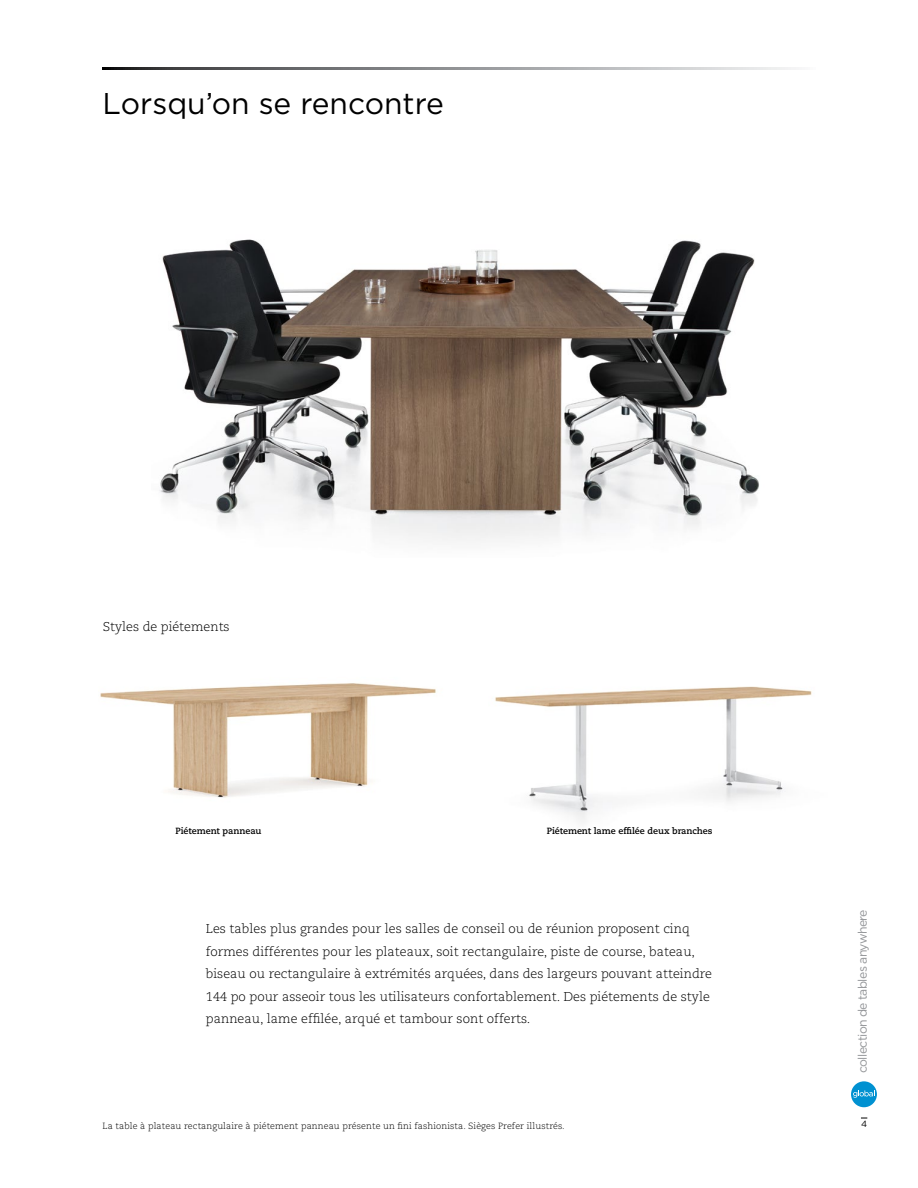
<style>
.page{position:relative;width:918px;height:1188px;background:#fff}
.page>*{position:absolute;margin:0;border:0;box-sizing:border-box;transform-origin:0 0}
.t1{font:30px "Gotham";color:#000}
.t2{font:300 12.75px/22.5px "Caecilia LT Std";color:#000}
.t3{font:12.3px "Gotham";letter-spacing:-.05em;color:#939598}
.t4{font:300 9px "Caecilia LT Std";letter-spacing:.01em;color:#000}
.t5{font:700 9px "Caecilia LT Std";letter-spacing:-.005em;color:#000}
.t6{font:9px "Gotham";color:#000}
</style>
<div class="page">
<div style="left:851px;top:1081px;width:26px;height:26px;background:#0091d1;border-radius:50%"></div>
<svg style="left:853px;top:1090px;width:22px;height:8px"></svg>
<img style="left:100px;top:683px;width:336px;height:115px">
<img style="left:495px;top:686px;width:317px;height:136px">
<img style="left:159px;top:239px;width:600px;height:302px">
<svg style="left:103px;top:68px;width:693px;height:1px"></svg>
<h1 class="t1" style="left:103px;top:84px;width:343px">Lorsqu’on se rencontre</h1>
<p class="t2" style="left:103px;top:615px;width:129px">Styles de piétements</p>
<p class="t5" style="left:176px;top:826px;width:88px">Piétement panneau</p>
<p class="t5" style="left:547px;top:826px;width:167px">Piétement lame effilée deux branches</p>
<p class="t2" style="left:206px;top:918px;width:508px">Les tables plus grandes pour les salles de conseil ou de réunion proposent cinq formes différentes pour les plateaux, soit rectangulaire, piste de course, bateau, biseau ou rectangulaire à extrémités arquées, dans des largeurs pouvant atteindre 144 po pour asseoir tous les utilisateurs confortablement. Des piétements de style panneau, lame effilée, arqué et tambour sont offerts.</p>
<p class="t3" style="left:854px;top:1073px;width:165px;rotate:-90deg">collection de tables anywhere</p>
<p class="t4" style="left:103px;top:1120px;width:464px">La table à plateau rectangulaire à piétement panneau présente un fini fashionista. Sièges Prefer illustrés.</p>
<p class="t6" style="left:861px;top:1119px;width:8px">4</p>
</div>
